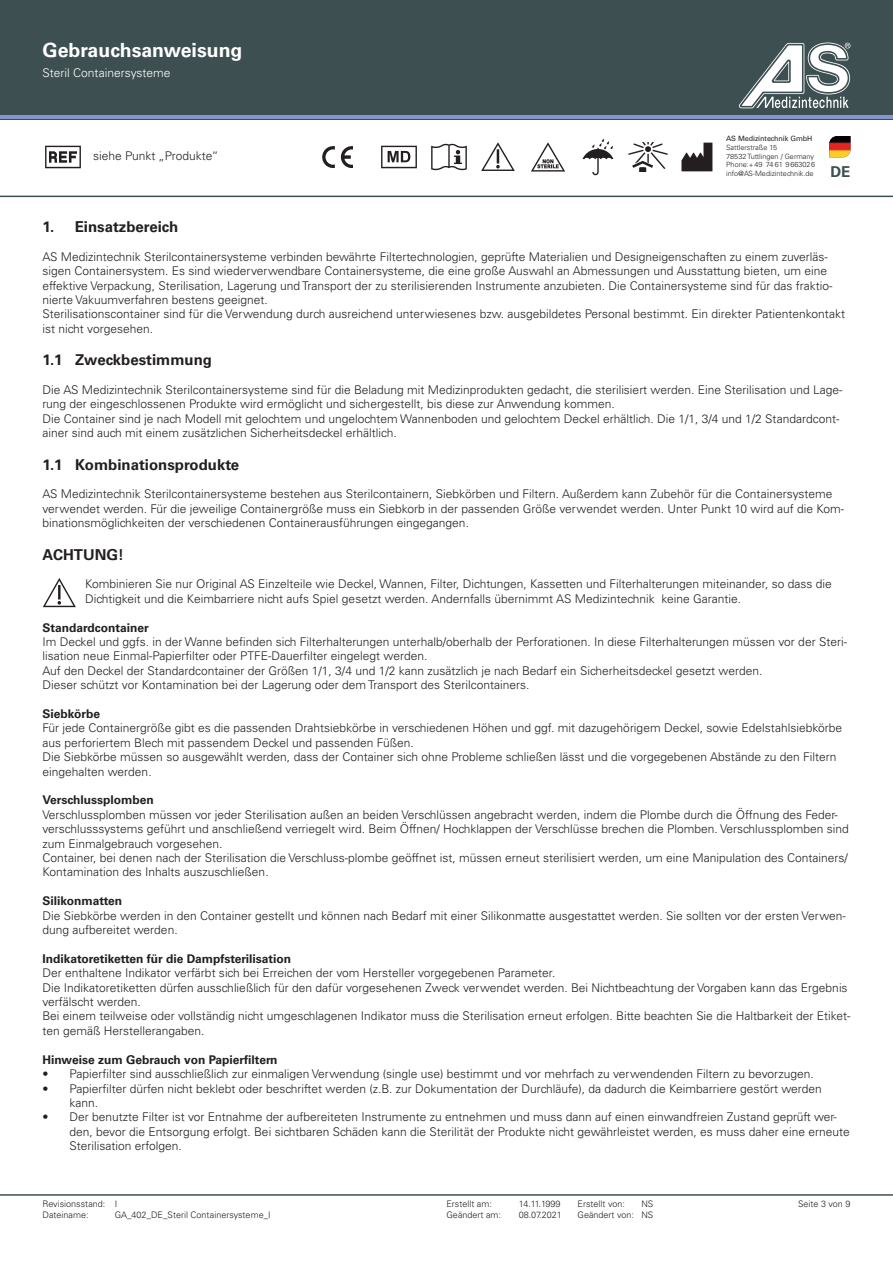
<style>
.page{position:relative;width:893px;height:1263px;background:#fff}
.page>*{position:absolute;margin:0;border:0;box-sizing:border-box;transform-origin:0 0}
.t1{font:700 19.5px "Univers LT Std";color:#fff}
.t2{font:700 15px "Univers LT Std";color:#231f20}
.t3{font:300 12px/14.4px "Univers LT Std";color:#231f20}
.t4{font:700 12px "Univers LT Std";color:#231f20}
.t5{font:300 12px "Univers LT Std";color:#fff}
.t6{font:300 9px/10.8px "Univers LT Std";color:#231f20}
.t7{font:300 7.2px/8.7px "Univers LT Std";color:#231f20}
.t8{font:7.2px "Univers LT Std";letter-spacing:-.01em;color:#231f20}
.s1{font-weight:700;font-size:15px;color:#3d4f51}
</style>
<div class="page">
<div style="left:0;top:0;width:893px;height:119px;background:#3d4f51"></div>
<hr style="left:0;top:1194px;width:893px;height:2px;background:#3d4f51">
<hr style="left:0;top:196px;width:893px;height:1px;background:#3d4f51">
<hr style="left:0;top:116px;width:893px;height:3px;background:#8197cd">
<svg style="left:738px;top:43px;width:112px;height:66px"></svg>
<img style="left:531px;top:142px;width:34px;height:30px">
<img style="left:628px;top:142px;width:40px;height:30px">
<img style="left:582px;top:139px;width:32px;height:37px">
<img style="left:481px;top:142px;width:34px;height:29px">
<img style="left:381px;top:145px;width:36px;height:24px">
<svg style="left:384px;top:148px;width:30px;height:18px"></svg>
<svg style="left:388px;top:151px;width:22px;height:11px"></svg>
<svg style="left:341px;top:146px;width:12px;height:22px"></svg>
<svg style="left:322px;top:146px;width:13px;height:22px"></svg>
<img style="left:431px;top:143px;width:36px;height:28px">
<img style="left:681px;top:142px;width:32px;height:30px">
<div style="left:613px;top:135px;width:107px;height:6px;background:#fff"></div>
<div style="left:315px;top:135px;width:271px;height:6px;background:#fff"></div>
<div style="left:613px;top:173px;width:107px;height:6px;background:#fff"></div>
<div style="left:315px;top:173px;width:271px;height:6px;background:#fff"></div>
<img style="left:829px;top:136px;width:21px;height:21px">
<img style="left:45px;top:145px;width:36px;height:24px">
<img style="left:43px;top:578px;width:33px;height:30px">
<h1 class="t1" style="left:43px;top:38px;width:201px">Gebrauchsanweisung</h1>
<p class="t5" style="left:43px;top:65px;width:130px">Steril Containersysteme</p>
<p class="t3" style="left:93px;top:149px;width:127px">siehe Punkt „Produkte“</p>
<p class="t8" style="left:726px;top:135px;width:88px">AS Medizintechnik GmbH</p>
<p class="t7" style="left:726px;top:143px;width:126px">Sattlerstraße 15<br>78532 Tuttlingen / Germany<br>Phone:+49 74 61 9663026 info@AS-Medizintechnik.de <span class="s1">DE</span></p>
<p class="t2" style="left:43px;top:218px;width:137px">1. Einsatzbereich</p>
<p class="t3" style="left:43px;top:249px;width:792px">AS Medizintechnik Sterilcontainersysteme verbinden bewährte Filtertechnologien, geprüfte Materialien und Designeigenschaften zu einem zuverläs&shy;sigen Containersystem. Es sind wiederverwendbare Containersysteme, die eine große Auswahl an Abmessungen und Ausstattung bieten, um eine effektive Verpackung, Sterilisation, Lagerung und Transport der zu sterilisierenden Instrumente anzubieten. Die Containersysteme sind für das fraktio&shy;nierte Vakuumverfahren bestens geeignet.</p>
<p class="t3" style="left:43px;top:307px;width:804px">Sterilisationscontainer sind für die Verwendung durch ausreichend unterwiesenes bzw. ausgebildetes Personal bestimmt. Ein direkter Patientenkontakt ist nicht vorgesehen.</p>
<p class="t2" style="left:43px;top:351px;width:171px">1.1 Zweckbestimmung</p>
<p class="t3" style="left:43px;top:383px;width:801px">Die AS Medizintechnik Sterilcontainersysteme sind für die Beladung mit Medizinprodukten gedacht, die sterilisiert werden. Eine Sterilisation und Lage&shy;rung der eingeschlossenen Produkte wird ermöglicht und sichergestellt, bis diese zur Anwendung kommen.</p>
<p class="t3" style="left:43px;top:411px;width:798px">Die Container sind je nach Modell mit gelochtem und ungelochtem Wannenboden und gelochtem Deckel erhältlich. Die 1/1, 3/4 und 1/2 Standardcont&shy;ainer sind auch mit einem zusätzlichen Sicherheitsdeckel erhältlich.</p>
<p class="t2" style="left:43px;top:455px;width:198px">1.1 Kombinationsprodukte</p>
<p class="t3" style="left:43px;top:487px;width:803px">AS Medizintechnik Sterilcontainersysteme bestehen aus Sterilcontainern, Siebkörben und Filtern. Außerdem kann Zubehör für die Containersysteme verwendet werden. Für die jeweilige Containergröße muss ein Siebkorb in der passenden Größe verwendet werden. Unter Punkt 10 wird auf die Kom&shy;binationsmöglichkeiten der verschiedenen Containerausführungen eingegangen.</p>
<p class="t2" style="left:43px;top:545px;width:83px">ACHTUNG!</p>
<p class="t3" style="left:85px;top:577px;width:748px">Kombinieren Sie nur Original AS Einzelteile wie Deckel, Wannen, Filter, Dichtungen, Kassetten und Filterhalterungen miteinander, so dass die<br>Dichtigkeit und die Keimbarriere nicht aufs Spiel gesetzt werden. Andernfalls übernimmt AS Medizintechnik keine Garantie.</p>
<p class="t4" style="left:43px;top:620px;width:108px">Standardcontainer</p>
<p class="t3" style="left:43px;top:635px;width:806px">Im Deckel und ggfs. in der Wanne befinden sich Filterhalterungen unterhalb/oberhalb der Perforationen. In diese Filterhalterungen müssen vor der Steri&shy;lisation neue Einmal-Papierfilter oder PTFE-Dauerfilter eingelegt werden.</p>
<p class="t3" style="left:43px;top:663px;width:721px">Auf den Deckel der Standardcontainer der Größen 1/1, 3/4 und 1/2 kann zusätzlich je nach Bedarf ein Sicherheitsdeckel gesetzt werden.</p>
<p class="t3" style="left:43px;top:678px;width:489px">Dieser schützt vor Kontamination bei der Lagerung oder dem Transport des Sterilcontainers.</p>
<p class="t4" style="left:43px;top:707px;width:59px">Siebkörbe</p>
<p class="t3" style="left:43px;top:721px;width:801px">Für jede Containergröße gibt es die passenden Drahtsiebkörbe in verschiedenen Höhen und ggf. mit dazugehörigem Deckel, sowie Edelstahlsiebkörbe aus perforiertem Blech mit passendem Deckel und passenden Füßen.</p>
<p class="t3" style="left:43px;top:750px;width:795px">Die Siebkörbe müssen so ausgewählt werden, dass der Container sich ohne Probleme schließen lässt und die vorgegebenen Abstände zu den Filtern eingehalten werden.</p>
<p class="t4" style="left:43px;top:793px;width:113px">Verschlussplomben</p>
<p class="t3" style="left:43px;top:807px;width:808px">Verschlussplomben müssen vor jeder Sterilisation außen an beiden Verschlüssen angebracht werden, indem die Plombe durch die Öffnung des Feder&shy;verschlusssystems geführt und anschließend verriegelt wird. Beim Öffnen/ Hochklappen der Verschlüsse brechen die Plomben. Verschlussplomben sind zum Einmalgebrauch vorgesehen.</p>
<p class="t3" style="left:43px;top:851px;width:807px">Container, bei denen nach der Sterilisation die Verschluss-plombe geöffnet ist, müssen erneut sterilisiert werden, um eine Manipulation des Containers/<br>Kontamination des Inhalts auszuschließen.</p>
<p class="t4" style="left:43px;top:894px;width:81px">Silikonmatten</p>
<p class="t3" style="left:43px;top:908px;width:805px">Die Siebkörbe werden in den Container gestellt und können nach Bedarf mit einer Silikonmatte ausgestattet werden. Sie sollten vor der ersten Verwen&shy;dung aufbereitet werden.</p>
<p class="t4" style="left:43px;top:952px;width:250px">Indikatoretiketten für die Dampfsterilisation</p>
<p class="t3" style="left:43px;top:966px;width:514px">Der enthaltene Indikator verfärbt sich bei Erreichen der vom Hersteller vorgegebenen Parameter.</p>
<p class="t3" style="left:43px;top:980px;width:807px">Die Indikatoretiketten dürfen ausschließlich für den dafür vorgesehenen Zweck verwendet werden. Bei Nichtbeachtung der Vorgaben kann das Ergebnis verfälscht werden.</p>
<p class="t3" style="left:43px;top:1009px;width:809px">Bei einem teilweise oder vollständig nicht umgeschlagenen Indikator muss die Sterilisation erneut erfolgen. Bitte beachten Sie die Haltbarkeit der Etiket&shy;ten gemäß Herstellerangaben.</p>
<p class="t4" style="left:43px;top:1052px;width:236px">Hinweise zum Gebrauch von Papierfiltern</p>
<p class="t3" style="left:43px;top:1067px;width:773px">• Papierfilter sind ausschließlich zur einmaligen Verwendung (single use) bestimmt und vor mehrfach zu verwendenden Filtern zu bevorzugen.</p>
<p class="t3" style="left:70px;top:1081px;width:754px;text-indent:-27px">• Papierfilter dürfen nicht beklebt oder beschriftet werden (z.B. zur Dokumentation der Durchläufe), da dadurch die Keimbarriere gestört werden kann.</p>
<p class="t3" style="left:70px;top:1110px;width:782px;text-indent:-27px">• Der benutzte Filter ist vor Entnahme der aufbereiteten Instrumente zu entnehmen und muss dann auf einen einwandfreien Zustand geprüft wer&shy;den, bevor die Entsorgung erfolgt. Bei sichtbaren Schäden kann die Sterilität der Produkte nicht gewährleistet werden, es muss daher eine erneute<br>Sterilisation erfolgen.</p>
<p class="t6" style="left:43px;top:1198px;width:76px">Revisionsstand: I<br>Dateiname:</p>
<p class="t6" style="left:115px;top:1209px;width:157px">GA_402_DE_Steril Containersysteme_I</p>
<p class="t6" style="left:446px;top:1198px;width:47px">Erstellt am:</p>
<p class="t6" style="left:519px;top:1198px;width:43px">14.11.1999</p>
<p class="t6" style="left:446px;top:1209px;width:56px">Geändert am:</p>
<p class="t6" style="left:519px;top:1209px;width:45px">08.07.2021</p>
<p class="t6" style="left:578px;top:1198px;width:77px;text-align:right">NS<br>Geändert von: NS</p>
<p class="t6" style="left:798px;top:1198px;width:54px">Seite 3 von 9</p>
<p class="t6" style="left:578px;top:1198px;width:49px">Erstellt von:</p>
</div>
